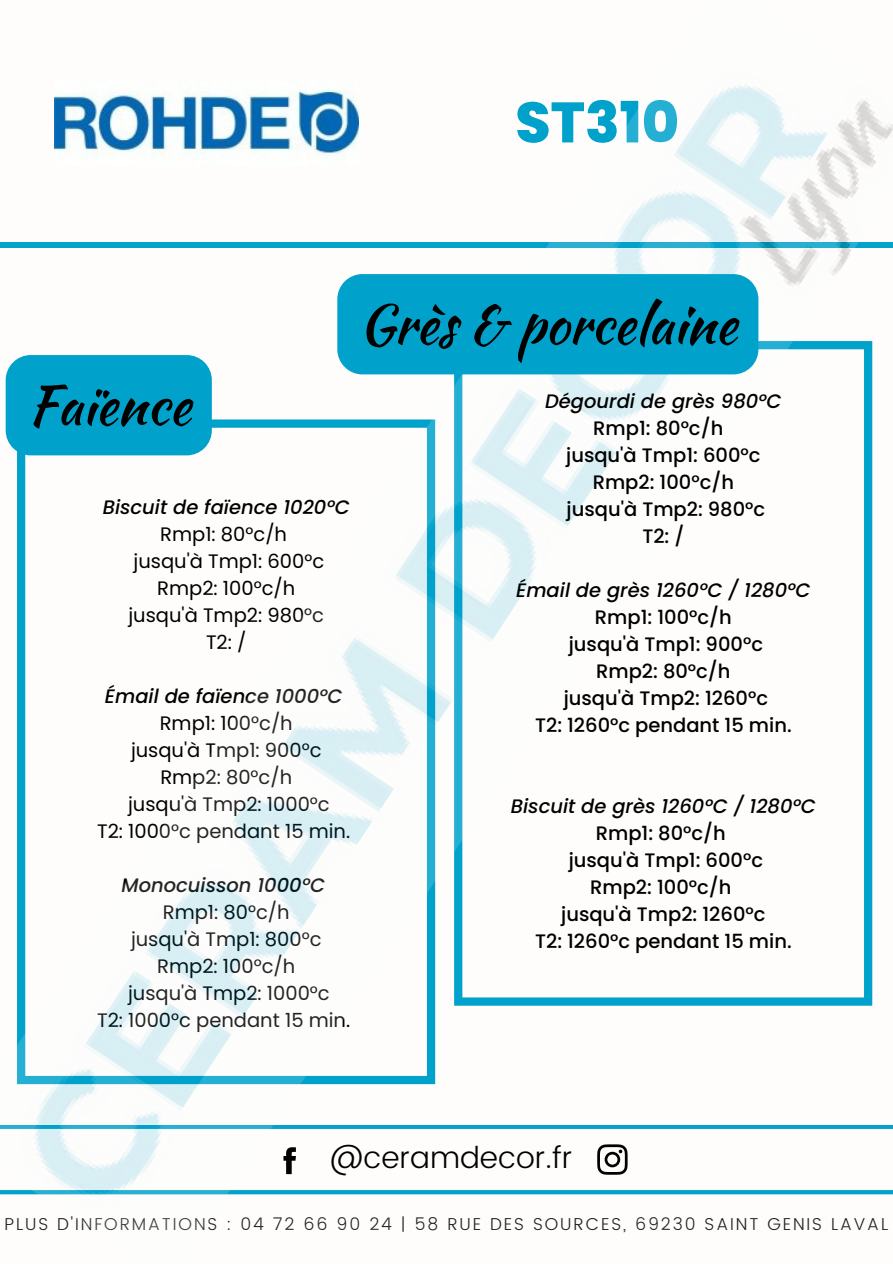
<style>
.page{position:relative;width:893px;height:1264px;background:#fff}
.page>*{position:absolute;margin:0;border:0;box-sizing:border-box;transform-origin:0 0}
.t1{font:800 56.85px "Poppins";color:#00a2cb}
.t2{font:54px "Kaushan Script";color:#000}
.t3{font:300 30px "Poppins";color:#000}
.t4{font:19.5px "Poppins";color:#000}
.t5{font:500 19.5px "Poppins";color:#000}
.t6{font:italic 500 19.5px "Poppins";color:#000}
.t7{font:300 17.25px "Poppins";letter-spacing:.11em;color:#222}
</style>
<div class="page">
<img style="left:0;top:81px;width:892px;height:1115px">
<div style="left:6px;top:355px;width:206px;height:100px;background:#00a2cb"></div>
<div style="left:337px;top:274px;width:421px;height:100px;background:#00a2cb"></div>
<p class="t1" style="left:515px;top:83px;width:165px">ST310</p>
<p class="t2" style="left:27px;top:366px;width:165px">Faïence</p>
<p class="t6" style="left:103px;top:493px;width:248px">Biscuit de faïence 1020°C</p>
<p class="t4" style="left:160px;top:520px;width:128px">Rmp1: 80°c/h</p>
<p class="t4" style="left:133px;top:547px;width:192px">jusqu'à Tmp1: 600°c</p>
<p class="t4" style="left:157px;top:574px;width:139px">Rmp2: 100°c/h</p>
<p class="t4" style="left:128px;top:601px;width:197px">jusqu'à Tmp2: 980°c</p>
<p class="t4" style="left:206px;top:628px;width:42px">T2: /</p>
<p class="t6" style="left:105px;top:682px;width:239px">Émail de faïence 1000°C</p>
<p class="t4" style="left:160px;top:709px;width:134px">Rmp1: 100°c/h</p>
<p class="t4" style="left:131px;top:736px;width:192px">jusqu'à Tmp1: 900°c</p>
<p class="t4" style="left:160px;top:763px;width:133px">Rmp2: 80°c/h</p>
<p class="t4" style="left:128px;top:790px;width:203px">jusqu'à Tmp2: 1000°c</p>
<p class="t4" style="left:97px;top:817px;width:254px">T2: 1000°c pendant 15 min.</p>
<p class="t6" style="left:121px;top:871px;width:205px">Monocuisson 1000°C</p>
<p class="t4" style="left:163px;top:898px;width:128px">Rmp1: 80°c/h</p>
<p class="t4" style="left:131px;top:925px;width:192px">jusqu'à Tmp1: 800°c</p>
<p class="t4" style="left:157px;top:952px;width:139px">Rmp2: 100°c/h</p>
<p class="t4" style="left:128px;top:979px;width:203px">jusqu'à Tmp2: 1000°c</p>
<p class="t4" style="left:97px;top:1006px;width:254px">T2: 1000°c pendant 15 min.</p>
<p class="t2" style="left:359px;top:285px;width:379px">Grès &amp; porcelaine</p>
<p class="t6" style="left:545px;top:388px;width:238px">Dégourdi de grès 980°C</p>
<p class="t5" style="left:593px;top:415px;width:131px">Rmp1: 80°c/h</p>
<p class="t5" style="left:566px;top:442px;width:196px">jusqu'à Tmp1: 600°c</p>
<p class="t5" style="left:592px;top:469px;width:143px">Rmp2: 100°c/h</p>
<p class="t5" style="left:566px;top:496px;width:200px">jusqu'à Tmp2: 980°c</p>
<p class="t5" style="left:642px;top:523px;width:44px">T2: /</p>
<p class="t6" style="left:516px;top:576px;width:296px">Émail de grès 1260°C / 1280°C</p>
<p class="t5" style="left:595px;top:603px;width:138px">Rmp1: 100°c/h</p>
<p class="t5" style="left:568px;top:630px;width:196px">jusqu'à Tmp1: 900°c</p>
<p class="t5" style="left:596px;top:657px;width:136px">Rmp2: 80°c/h</p>
<p class="t5" style="left:563px;top:684px;width:206px">jusqu'à Tmp2: 1260°c</p>
<p class="t5" style="left:535px;top:711px;width:258px">T2: 1260°c pendant 15 min.</p>
<p class="t6" style="left:511px;top:792px;width:306px">Biscuit de grès 1260°C / 1280°C</p>
<p class="t5" style="left:595px;top:819px;width:131px">Rmp1: 80°c/h</p>
<p class="t5" style="left:568px;top:846px;width:196px">jusqu'à Tmp1: 600°c</p>
<p class="t5" style="left:590px;top:873px;width:143px">Rmp2: 100°c/h</p>
<p class="t5" style="left:561px;top:900px;width:206px">jusqu'à Tmp2: 1260°c</p>
<p class="t5" style="left:535px;top:927px;width:258px">T2: 1260°c pendant 15 min.</p>
<p class="t3" style="left:330px;top:1139px;width:244px">@ceramdecor.fr</p>
<p class="t7" style="left:4px;top:1214px;width:885px">PLUS D'INFORMATIONS : 04 72 66 90 24 | 58 RUE DES SOURCES, 69230 SAINT GENIS LAVAL</p>
</div>
